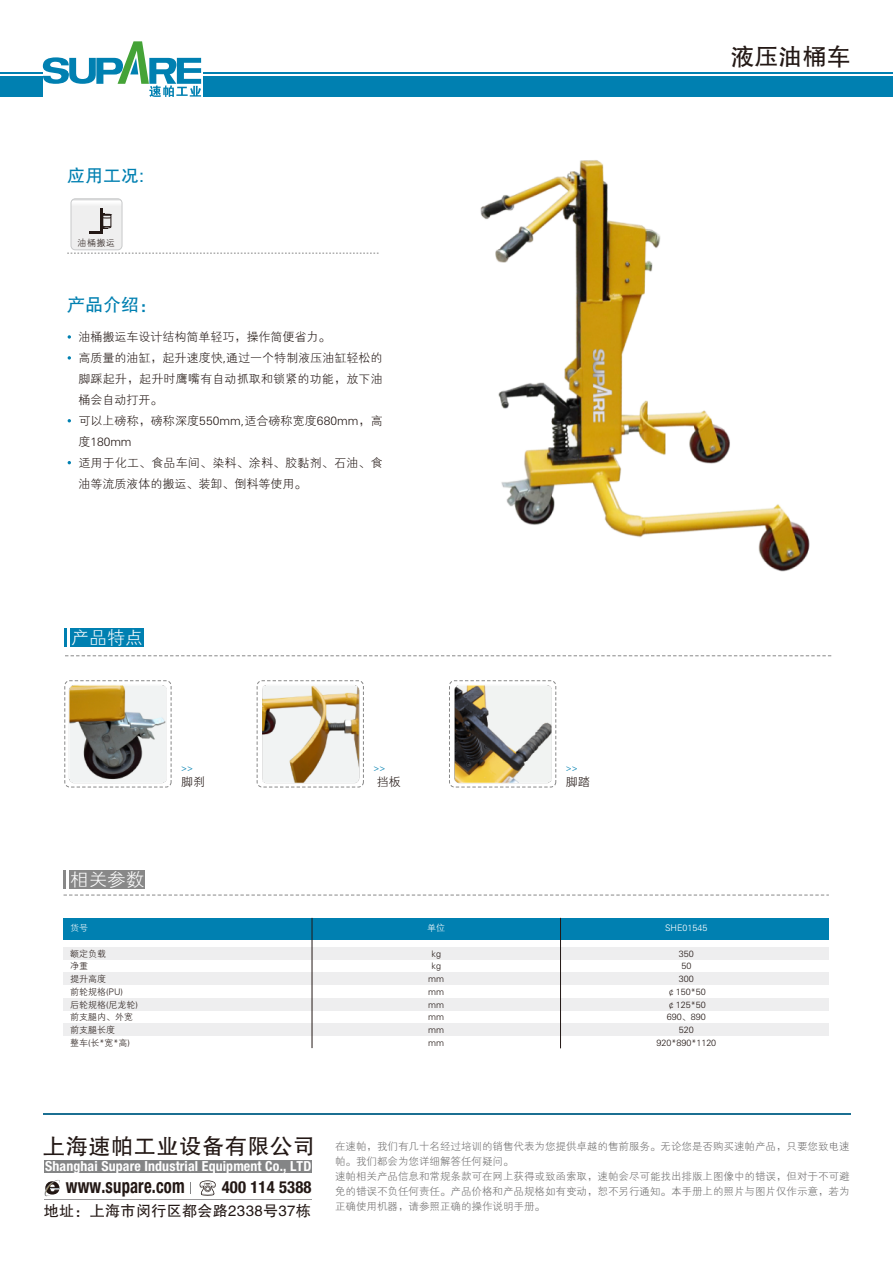
<style>
.page{position:relative;width:893px;height:1263px;background:#fff}
.page>*{position:absolute;margin:0;border:0;box-sizing:border-box;transform-origin:0 0}
.t1{font:24px "FZHTJW GB1 0";color:#231815}
.t2{font:22.2px "FZHTJW GB1 0";letter-spacing:.025em;color:#231815}
.t3{font:700 condensed 19.95px "Helvetica Neue LT Pro";letter-spacing:.01em;color:#231815;scale:.83 1}
.t4{font:18px "FZHTJW GB1 0";color:#0080b1}
.t5{font:18px "FZXH1 JW GB1 0";color:#fff}
.t6{font:700 condensed 16.65px "Helvetica Neue LT Pro";letter-spacing:.01em;color:#231815}
.t7{font:15px "FZHTJW GB1 0";letter-spacing:.025em;color:#231815}
.t8{font:700 condensed 13.8px "Helvetica Neue LT Pro";letter-spacing:.01em;color:#fff}
.t9{font:12px/21px "FZXH1 JW GB1 0";letter-spacing:.005em;color:#231815}
.t10{font:10.5px/15px "FZXH1 JW GB1 0";color:#6d6c6c}
.t11{font:9px/12.8px "FZXH1 JW GB1 0";color:#231815;text-align:center}
.t12{font:9px "FZXH1 JW GB1 0";color:#fff}
.t13{font:9px "FZXH1 JW GB1 0";color:#0080b1}
</style>
<div class="page">
<svg style="left:42px;top:41px;width:159px;height:56px"></svg>
<div style="left:204px;top:77px;width:689px;height:20px;background:#0080b1"></div>
<hr style="left:204px;top:72px;width:689px;height:1px;background:#0080b1">
<div style="left:0;top:77px;width:43px;height:20px;background:#0080b1"></div>
<hr style="left:0;top:72px;width:43px;height:1px;background:#0080b1">
<hr style="left:43px;top:1114px;width:807px;height:1px;background:#1b6f92">
<div style="left:44px;top:1160px;width:268px;height:12px;background:#848586"></div>
<hr style="left:44px;top:1199px;width:268px;height:1px;background:#9a999b">
<svg style="left:199px;top:1180px;width:17px;height:16px"></svg>
<svg style="left:44px;top:1180px;width:16px;height:17px"></svg>
<svg style="left:65px;top:655px;width:766px;height:1px"></svg>
<div style="left:70px;top:628px;width:74px;height:19px;background:#0080b1"></div>
<svg style="left:65px;top:628px;width:2px;height:19px"></svg>
<svg style="left:64px;top:895px;width:765px;height:1px"></svg>
<div style="left:69px;top:870px;width:76px;height:19px;background:#888"></div>
<div style="left:64px;top:947px;width:765px;height:12px;background:#eeeeef"></div>
<div style="left:64px;top:972px;width:765px;height:13px;background:#eeeeef"></div>
<div style="left:64px;top:998px;width:765px;height:12px;background:#eeeeef"></div>
<div style="left:64px;top:1023px;width:765px;height:13px;background:#eeeeef"></div>
<div style="left:64px;top:918px;width:765px;height:21px;background:#0080b1"></div>
<hr style="left:312px;top:918px;width:1px;height:130px;background:#231815">
<hr style="left:560px;top:918px;width:1px;height:130px;background:#231815">
<svg style="left:67px;top:199px;width:312px;height:55px"></svg>
<svg style="left:68px;top:335px;width:3px;height:4px"></svg>
<svg style="left:68px;top:356px;width:3px;height:4px"></svg>
<svg style="left:64px;top:870px;width:2px;height:19px"></svg>
<img style="left:480px;top:160px;width:330px;height:412px">
<img style="left:64px;top:680px;width:493px;height:106px">
<h3 class="t4" style="left:67px;top:166px;width:78px">应用工况:</h3>
<p class="t11" style="left:78px;top:237px;width:39px">油桶搬运</p>
<h3 class="t4" style="left:67px;top:295px;width:91px">产品介绍：</h3>
<p class="t9" style="left:78px;top:326px;width:306px">油桶搬运车设计结构简单轻巧，操作简便省力。<br>高质量的油缸，起升速度快,通过一个特制液压油缸轻松的脚踩起升，起升时鹰嘴有自动抓取和锁紧的功能，放下油桶会自动打开。<br>可以上磅称，磅称深度550mm,适合磅称宽度680mm，高度180mm<br>适用于化工、食品车间、染料、涂料、胶黏剂、石油、食油等流质液体的搬运、装卸、倒料等使用。</p>
<h3 class="t5" style="left:71px;top:628px;width:73px">产品特点</h3>
<h3 class="t5" style="left:70px;top:870px;width:76px">相关参数</h3>
<p class="t12" style="left:70px;top:923px;width:19px">货号</p>
<p class="t11" style="left:70px;top:947px;width:69px;text-align:left">额定负载<br>净重<br>提升高度<br>前轮规格(PU)<br>后轮规格(尼龙轮)前支腿内、外宽前支腿长度<br>整车(长*宽*高)</p>
<p class="t13" style="left:181px;top:763px;width:13px">&gt;&gt;</p>
<p class="t9" style="left:181px;top:772px;width:26px">脚刹</p>
<p class="t13" style="left:373px;top:763px;width:13px">&gt;&gt;</p>
<p class="t9" style="left:377px;top:772px;width:25px">挡板</p>
<p class="t12" style="left:427px;top:923px;width:19px">单位</p>
<p class="t11" style="left:428px;top:947px;width:17px">kg kg mm mm mm mm mm mm</p>
<h1 class="t1" style="left:731px;top:44px;width:121px">液压油桶车</h1>
<p class="t13" style="left:566px;top:763px;width:13px">&gt;&gt;</p>
<p class="t9" style="left:566px;top:772px;width:25px">脚踏</p>
<p class="t12" style="left:665px;top:923px;width:44px">SHE01545</p>
<p class="t11" style="left:656px;top:947px;width:61px">350<br>50<br>300<br>￠150*50￠125*50<br>690、890<br>520<br>920*890*1120</p>
<h2 class="t2" style="left:43px;top:1134px;width:274px">上海速帕工业设备有限公司</h2>
<h3 class="t8" style="left:45px;top:1157px;width:268px">Shanghai Supare Industrial Equipment Co., LTD</h3>
<h3 class="t3" style="left:66px;top:1174px;width:145px">www.supare.com</h3>
<h3 class="t6" style="left:222px;top:1177px;width:91px">400 114 5388</h3>
<h3 class="t7" style="left:44px;top:1202px;width:269px">地址：上海市闵行区都会路2338号37栋</h3>
<p class="t10" style="left:335px;top:1139px;width:516px">在速帕，我们有几十名经过培训的销售代表为您提供卓越的售前服务。无论您是否购买速帕产品，只要您致电速帕。我们都会为您详细解答任何疑问。<br>速帕相关产品信息和常规条款可在网上获得或致函索取，速帕会尽可能找出排版上图像中的错误，但对于不可避免的错误不负任何责任。产品价格和产品规格如有变动，恕不另行通知。本手册上的照片与图片仅作示意，若为正确使用机器，请参照正确的操作说明手册。</p>
</div>
